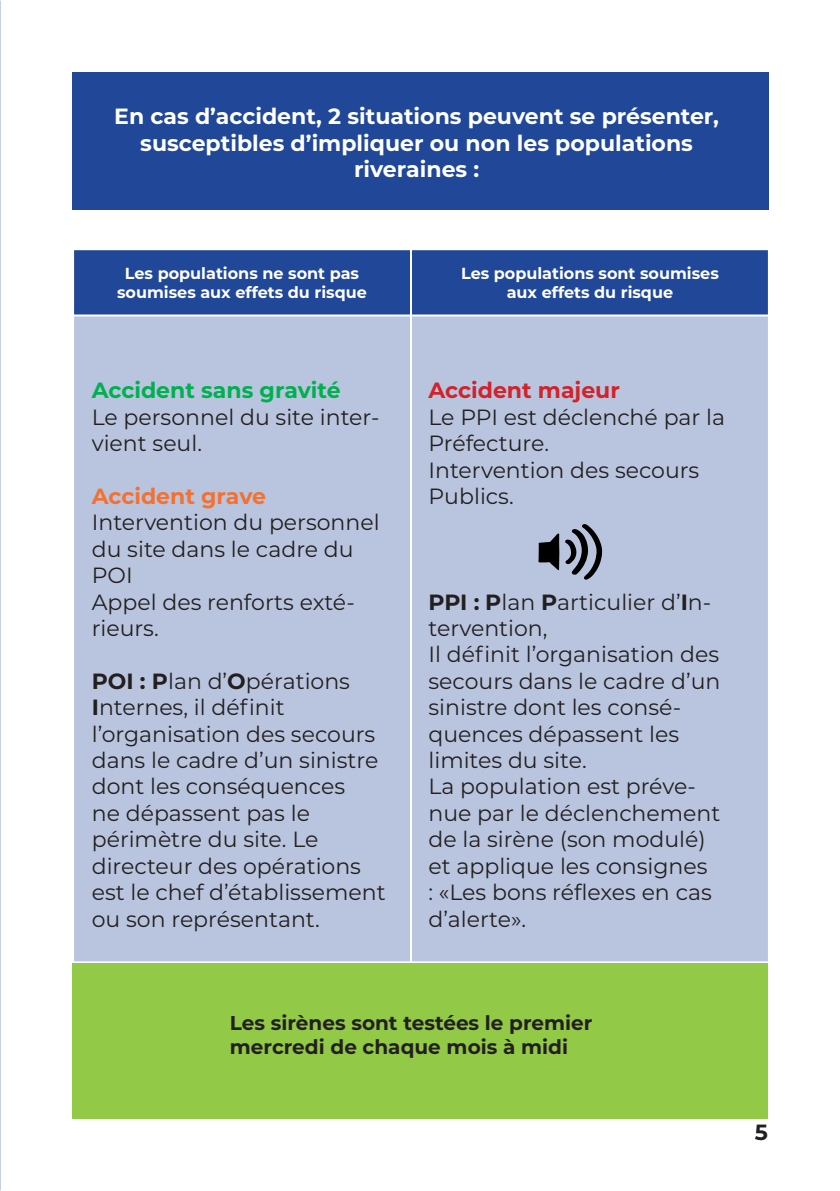
<style>
.page{position:relative;width:840px;height:1191px;background:#fff}
.page>*{position:absolute;margin:0;border:0;box-sizing:border-box;transform-origin:0 0}
.Corps_de_texte{font:22px/26.4px "Montserrat";color:#231f20}
.Question{font:700 22px/26.4px "Montserrat";color:#fff;text-align:center}
.Corps_de_texte-2{font:700 22px "Montserrat";color:#00b04f}
.Corps_de_texte-3{font:700 22px "Montserrat";color:#d1232a}
.Corps_de_texte-4{font:700 22px "Montserrat";color:#f37131}
.t1{font:700 22px "Montserrat";color:#231f20}
.Question-2{font:700 20px/24px "Montserrat";color:#231f20}
.Question-3{font:700 16px/19.2px "Montserrat";color:#fff;text-align:center}
.s1{font-weight:700}
</style>
<div class="page">
<div style="left:72px;top:72px;width:696px;height:137px;background:#204798"></div>
<div style="left:410px;top:312px;width:359px;height:651px;background:#b9c5df;border:2px solid #fff"></div>
<div style="left:72px;top:312px;width:340px;height:651px;background:#b9c5df;border:2px solid #fff"></div>
<div style="left:72px;top:963px;width:695px;height:156px;background:#92c947"></div>
<div style="left:72px;top:248px;width:340px;height:68px;background:#204798;border:2px solid #fff"></div>
<div style="left:410px;top:248px;width:359px;height:68px;background:#204798;border:2px solid #fff"></div>
<svg style="left:538px;top:524px;width:64px;height:55px"></svg>
<p class="Question" style="left:114px;top:102px;width:606px">En cas d’accident, 2 situations peuvent se présenter, susceptibles d’impliquer ou non les populations riveraines :</p>
<p class="Question-3" style="left:117px;top:263px;width:251px">Les populations ne sont pas soumises aux effets du risque</p>
<p class="Question-3" style="left:461px;top:263px;width:259px">Les populations sont soumises aux effets du risque</p>
<p class="Corps_de_texte-2" style="left:92px;top:375px;width:250px">Accident sans gravité</p>
<p class="Corps_de_texte" style="left:92px;top:403px;width:289px">Le personnel du site inter&shy;vient seul.</p>
<p class="Corps_de_texte-4" style="left:92px;top:480px;width:176px">Accident grave</p>
<p class="Corps_de_texte" style="left:92px;top:508px;width:289px">Intervention du personnel du site dans le cadre du<br>POI</p>
<p class="Corps_de_texte" style="left:92px;top:588px;width:264px">Appel des renforts exté&shy;rieurs.</p>
<p class="Corps_de_texte" style="left:92px;top:667px;width:295px"><span class="s1">POI : P</span>lan d’<span class="s1">O</span>pérations<br><span class="s1">I</span>nternes, il définit l’organisation des secours dans le cadre d’un sinistre dont les conséquences<br>ne dépassent pas le périmètre du site. Le directeur des opérations est le chef d’établissement ou son représentant.</p>
<p class="Corps_de_texte-3" style="left:428px;top:375px;width:193px">Accident majeur</p>
<p class="Corps_de_texte" style="left:428px;top:403px;width:298px">Le PPI est déclenché par la<br>Préfecture.</p>
<p class="Corps_de_texte" style="left:428px;top:456px;width:272px">Intervention des secours<br>Publics.</p>
<p class="Corps_de_texte" style="left:428px;top:588px;width:284px"><span class="s1">PPI : P</span>lan <span class="s1">P</span>articulier d’<span class="s1">I</span>n&shy;tervention,</p>
<p class="Corps_de_texte" style="left:428px;top:640px;width:293px">Il définit l’organisation des secours dans le cadre d’un sinistre dont les consé&shy;quences dépassent les limites du site.</p>
<p class="Corps_de_texte" style="left:428px;top:772px;width:293px">La population est préve&shy;nue par le déclenchement de la sirène (son modulé) et applique les consignes<br>: «Les bons réflexes en cas d’alerte».</p>
<p class="Question-2" style="left:230px;top:1010px;width:364px">Les sirènes sont testées le premier mercredi de chaque mois à midi</p>
<p class="t1" style="left:754px;top:1116px;width:15px">5</p>
</div>
